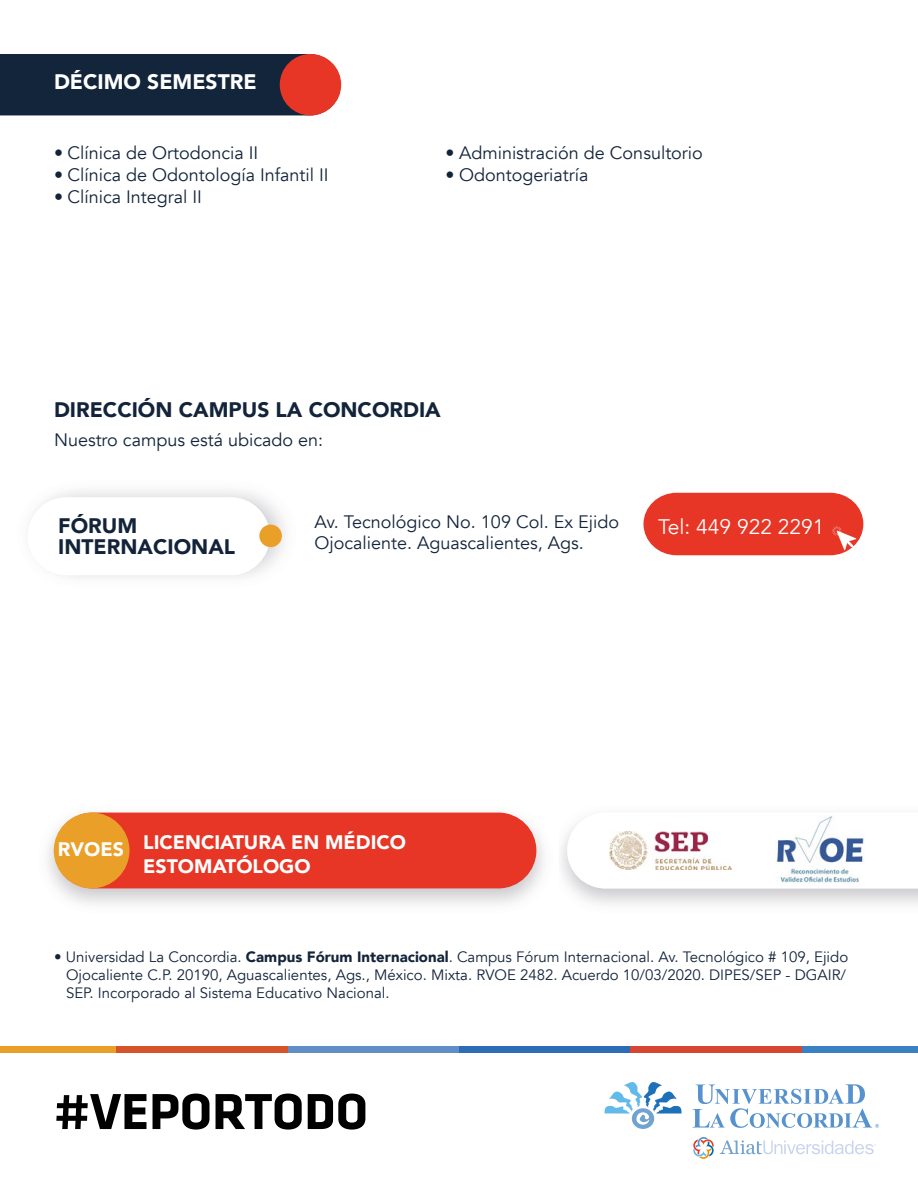
<style>
.page{position:relative;width:918px;height:1188px;background:#fff}
.page>*{position:absolute;margin:0;border:0;box-sizing:border-box;transform-origin:0 0}
.t1{font:700 52.5px "Klavika CH";color:#000}
.t2{font:900 21px/21px "Avenir";color:#13243a}
.t3{font:21px "Avenir";color:#fff}
.t4{font:900 21px "Avenir";color:#fff}
.t5{font:900 19.5px/23.4px "Avenir";color:#fff;text-align:center}
.t6{font:18px/21.6px "Avenir";color:#13243a}
.t7{font:15px/18px "Avenir";color:#13243a}
.s1{font-weight:900}
</style>
<div class="page">
<img style="left:38px;top:490px;width:247px;height:88px">
<div style="left:28px;top:497px;width:242px;height:78px;background:#fff;border-radius:39px"></div>
<div style="left:259px;top:525px;width:23px;height:22px;background:#eaa028;border-radius:50%"></div>
<svg style="left:643px;top:493px;width:220px;height:62px;background:#e84535"></svg>
<div style="left:0;top:1046px;width:117px;height:7px;background:#eaa028"></div>
<div style="left:117px;top:1046px;width:171px;height:7px;background:#d6542a"></div>
<div style="left:288px;top:1046px;width:171px;height:7px;background:#618ec7"></div>
<div style="left:459px;top:1046px;width:172px;height:7px;background:#2c6db3"></div>
<div style="left:631px;top:1046px;width:171px;height:7px;background:#d64632"></div>
<div style="left:802px;top:1046px;width:116px;height:7px;background:#3a81c3"></div>
<svg style="left:604px;top:1082px;width:78px;height:47px"></svg>
<svg style="left:692px;top:1084px;width:187px;height:44px"></svg>
<svg style="left:720px;top:1140px;width:156px;height:14px"></svg>
<svg style="left:693px;top:1137px;width:21px;height:22px"></svg>
<svg style="left:567px;top:813px;width:298px;height:75px"></svg>
<img style="left:48px;top:812px;width:501px;height:92px">
<div style="left:54px;top:813px;width:482px;height:75px;background:#e73625;border-radius:38px"></div>
<div style="left:54px;top:813px;width:75px;height:75px;background:#eaa028;border-radius:50%"></div>
<img style="left:609px;top:832px;width:123px;height:37px">
<img style="left:776px;top:815px;width:88px;height:71px">
<div style="left:0;top:54px;width:340px;height:61px;background:#13253b"></div>
<div style="left:280px;top:54px;width:61px;height:61px;background:#e73625;border-radius:50%"></div>
<h2 class="t4" style="left:54px;top:64px;width:204px">DÉCIMO SEMESTRE</h2>
<p class="t6" style="left:54px;top:143px;width:206px">• Clínica de Ortodoncia II</p>
<p class="t6" style="left:54px;top:164px;width:276px">• Clínica de Odontología Infantil II</p>
<p class="t6" style="left:54px;top:186px;width:150px">• Clínica Integral II</p>
<p class="t6" style="left:446px;top:143px;width:259px">• Administración de Consultorio</p>
<p class="t6" style="left:446px;top:164px;width:145px">• Odontogeriatría</p>
<h2 class="t2" style="left:54px;top:399px;width:388px">DIRECCIÓN CAMPUS LA CONCORDIA</h2>
<p class="t6" style="left:54px;top:429px;width:271px">Nuestro campus está ubicado en:</p>
<h2 class="t2" style="left:58px;top:515px;width:178px">FÓRUM<br>INTERNACIONAL</h2>
<p class="t6" style="left:315px;top:511px;width:306px">Av. Tecnológico No. 109 Col. Ex Ejido<br>Ojocaliente. Aguascalientes, Ags.</p>
<h2 class="t3" style="left:658px;top:514px;width:168px">Tel: 449 922 2291</h2>
<h3 class="t5" style="left:58px;top:830px;width:350px">RVOES LICENCIATURA EN MÉDICO<br>ESTOMATÓLOGO</h3>
<p class="t7" style="left:66px;top:948px;width:784px;text-indent:-12px"><span class="s1">•</span> Universidad La Concordia. <span class="s1">Campus Fórum Internacional</span>. Campus Fórum Internacional. Av. Tecnológico # 109, Ejido<br>Ojocaliente C.P. 20190, Aguascalientes, Ags., México. Mixta. RVOE 2482. Acuerdo 10/03/2020. DIPES/SEP - DGAIR/<br>SEP. Incorporado al Sistema Educativo Nacional.</p>
<h1 class="t1" style="left:55px;top:1083px;width:315px">#VEPORTODO</h1>
</div>
